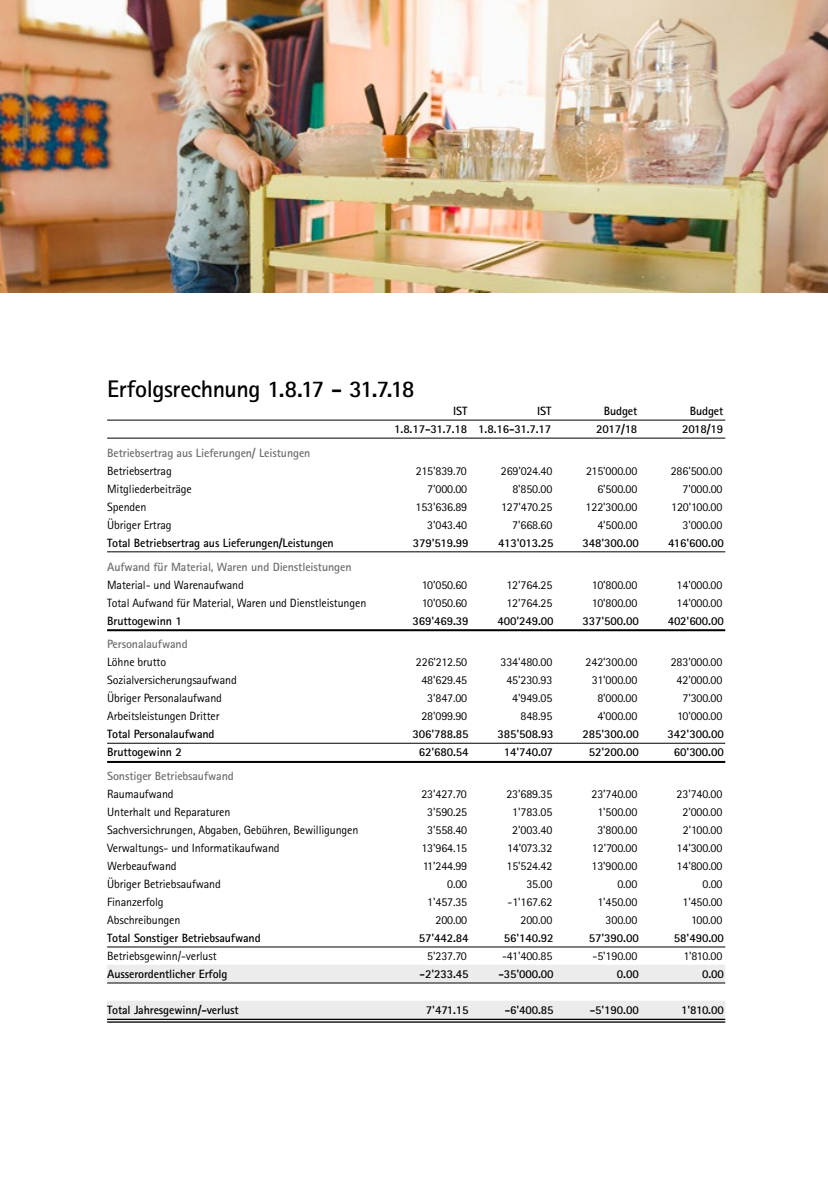
<style>
.page{position:relative;width:828px;height:1191px;background:#fff}
.page>*{position:absolute;margin:0;border:0;box-sizing:border-box;transform-origin:0 0}
.t1{font:700 24px "Rotis Sans Serif";letter-spacing:-.02em;color:#000}
.t2{font:12px "Rotis Sans Serif";letter-spacing:-.01em;color:#000}
.t3{font:700 12px "Rotis Sans Serif";letter-spacing:-.01em;color:#000}
.t4{font:700 12px "Rotis Sans Serif";letter-spacing:-.01em;color:#6f6f6e}
</style>
<div class="page">
<img style="left:0;top:0;width:828px;height:292px">
<hr style="left:107px;top:420px;width:618px;height:1px;background:#000">
<hr style="left:107px;top:438px;width:618px;height:1px;background:#000">
<hr style="left:107px;top:551px;width:618px;height:1px;background:#000">
<hr style="left:107px;top:629px;width:618px;height:2px;background:#000">
<hr style="left:107px;top:743px;width:618px;height:1px;background:#000">
<hr style="left:107px;top:761px;width:618px;height:2px;background:#000">
<hr style="left:107px;top:946px;width:618px;height:1px;background:#000">
<div style="left:107px;top:964px;width:618px;height:18px;background:#ececed"></div>
<hr style="left:107px;top:982px;width:618px;height:1px;background:#000">
<div style="left:107px;top:1000px;width:618px;height:18px;background:#ececed"></div>
<hr style="left:107px;top:1018px;width:618px;height:2px;background:#000">
<hr style="left:107px;top:1021px;width:618px;height:1px;background:#000">
<h1 class="t1" style="left:107px;top:374px;width:309px">Erfolgsrechnung 1.8.17 - 31.7.18</h1>
<p class="t3" style="left:453px;top:403px;width:16px">IST</p>
<p class="t3" style="left:537px;top:403px;width:16px">IST</p>
<p class="t3" style="left:604px;top:403px;width:35px">Budget</p>
<p class="t3" style="left:689px;top:403px;width:35px">Budget</p>
<p class="t3" style="left:394px;top:421px;width:159px">1.8.17-31.7.18 1.8.16-31.7.17</p>
<p class="t3" style="left:596px;top:421px;width:43px">2017/18</p>
<p class="t3" style="left:682px;top:421px;width:43px">2018/19</p>
<p class="t4" style="left:107px;top:445px;width:205px">Betriebsertrag aus Lieferungen/ Leistungen</p>
<p class="t2" style="left:107px;top:464px;width:66px">Betriebsertrag</p>
<p class="t2" style="left:416px;top:464px;width:52px">215'839.70</p>
<p class="t2" style="left:501px;top:464px;width:53px">269'024.40</p>
<p class="t2" style="left:586px;top:464px;width:53px">215'000.00</p>
<p class="t2" style="left:670px;top:464px;width:53px">286'500.00</p>
<p class="t2" style="left:107px;top:482px;width:86px">Mitgliederbeiträge</p>
<p class="t2" style="left:427px;top:482px;width:42px">7'000.00</p>
<p class="t2" style="left:512px;top:482px;width:42px">8'850.00</p>
<p class="t2" style="left:597px;top:482px;width:42px">6'500.00</p>
<p class="t2" style="left:682px;top:482px;width:42px">7'000.00</p>
<p class="t2" style="left:107px;top:500px;width:41px">Spenden</p>
<p class="t2" style="left:415px;top:500px;width:53px">153'636.89</p>
<p class="t2" style="left:501px;top:500px;width:53px">127'470.25</p>
<p class="t2" style="left:585px;top:500px;width:53px">122'300.00</p>
<p class="t2" style="left:671px;top:500px;width:53px">120'100.00</p>
<p class="t2" style="left:107px;top:518px;width:66px">Übriger Ertrag</p>
<p class="t2" style="left:427px;top:518px;width:42px">3'043.40</p>
<p class="t2" style="left:512px;top:518px;width:42px">7'668.60</p>
<p class="t2" style="left:597px;top:518px;width:42px">4'500.00</p>
<p class="t2" style="left:682px;top:518px;width:42px">3'000.00</p>
<p class="t3" style="left:107px;top:535px;width:228px">Total Betriebsertrag aus Lieferungen/Leistungen</p>
<p class="t3" style="left:413px;top:535px;width:57px">379'519.99</p>
<p class="t3" style="left:498px;top:535px;width:57px">413'013.25</p>
<p class="t3" style="left:582px;top:535px;width:58px">348'300.00</p>
<p class="t3" style="left:668px;top:535px;width:57px">416'600.00</p>
<p class="t4" style="left:107px;top:559px;width:246px">Aufwand für Material, Waren und Dienstleistungen</p>
<p class="t2" style="left:107px;top:577px;width:138px">Material- und Warenaufwand</p>
<p class="t2" style="left:422px;top:577px;width:47px">10'050.60</p>
<p class="t2" style="left:506px;top:577px;width:47px">12'764.25</p>
<p class="t2" style="left:592px;top:577px;width:47px">10'800.00</p>
<p class="t2" style="left:676px;top:577px;width:47px">14'000.00</p>
<p class="t2" style="left:107px;top:595px;width:261px">Total Aufwand für Material, Waren und Dienstleistungen</p>
<p class="t2" style="left:422px;top:595px;width:47px">10'050.60</p>
<p class="t2" style="left:506px;top:595px;width:47px">12'764.25</p>
<p class="t2" style="left:592px;top:595px;width:47px">10'800.00</p>
<p class="t2" style="left:676px;top:595px;width:47px">14'000.00</p>
<p class="t3" style="left:107px;top:613px;width:76px">Bruttogewinn 1</p>
<p class="t3" style="left:412px;top:613px;width:58px">369'469.39</p>
<p class="t3" style="left:497px;top:613px;width:58px">400'249.00</p>
<p class="t3" style="left:582px;top:613px;width:58px">337'500.00</p>
<p class="t3" style="left:668px;top:613px;width:58px">402'600.00</p>
<p class="t4" style="left:107px;top:636px;width:82px">Personalaufwand</p>
<p class="t2" style="left:107px;top:655px;width:61px">Löhne brutto</p>
<p class="t2" style="left:416px;top:655px;width:53px">226'212.50</p>
<p class="t2" style="left:500px;top:655px;width:53px">334'480.00</p>
<p class="t2" style="left:585px;top:655px;width:53px">242'300.00</p>
<p class="t2" style="left:670px;top:655px;width:53px">283'000.00</p>
<p class="t2" style="left:107px;top:673px;width:131px">Sozialversicherungsaufwand</p>
<p class="t2" style="left:421px;top:673px;width:47px">48'629.45</p>
<p class="t2" style="left:506px;top:673px;width:47px">45'230.93</p>
<p class="t2" style="left:592px;top:673px;width:47px">31'000.00</p>
<p class="t2" style="left:676px;top:673px;width:47px">42'000.00</p>
<p class="t2" style="left:107px;top:691px;width:116px">Übriger Personalaufwand</p>
<p class="t2" style="left:427px;top:691px;width:42px">3'847.00</p>
<p class="t2" style="left:512px;top:691px;width:42px">4'949.05</p>
<p class="t2" style="left:597px;top:691px;width:42px">8'000.00</p>
<p class="t2" style="left:682px;top:691px;width:42px">7'300.00</p>
<p class="t2" style="left:107px;top:709px;width:114px">Arbeitsleistungen Dritter</p>
<p class="t2" style="left:421px;top:709px;width:47px">28'099.90</p>
<p class="t2" style="left:520px;top:709px;width:33px">848.95</p>
<p class="t2" style="left:597px;top:709px;width:42px">4'000.00</p>
<p class="t2" style="left:677px;top:709px;width:47px">10'000.00</p>
<p class="t3" style="left:107px;top:726px;width:109px">Total Personalaufwand</p>
<p class="t3" style="left:412px;top:726px;width:58px">306'788.85</p>
<p class="t3" style="left:497px;top:726px;width:58px">385'508.93</p>
<p class="t3" style="left:582px;top:726px;width:58px">285'300.00</p>
<p class="t3" style="left:667px;top:726px;width:58px">342'300.00</p>
<p class="t3" style="left:107px;top:744px;width:76px">Bruttogewinn 2</p>
<p class="t3" style="left:419px;top:744px;width:51px">62'680.54</p>
<p class="t3" style="left:504px;top:744px;width:51px">14'740.07</p>
<p class="t3" style="left:589px;top:744px;width:51px">52'200.00</p>
<p class="t3" style="left:674px;top:744px;width:51px">60'300.00</p>
<p class="t4" style="left:107px;top:768px;width:128px">Sonstiger Betriebsaufwand</p>
<p class="t2" style="left:107px;top:787px;width:68px">Raumaufwand</p>
<p class="t2" style="left:421px;top:787px;width:47px">23'427.70</p>
<p class="t2" style="left:506px;top:787px;width:47px">23'689.35</p>
<p class="t2" style="left:591px;top:787px;width:47px">23'740.00</p>
<p class="t2" style="left:676px;top:787px;width:47px">23'740.00</p>
<p class="t2" style="left:107px;top:805px;width:125px">Unterhalt und Reparaturen</p>
<p class="t2" style="left:427px;top:805px;width:42px">3'590.25</p>
<p class="t2" style="left:512px;top:805px;width:42px">1'783.05</p>
<p class="t2" style="left:597px;top:805px;width:42px">1'500.00</p>
<p class="t2" style="left:682px;top:805px;width:42px">2'000.00</p>
<p class="t2" style="left:107px;top:823px;width:253px">Sachversichrungen, Abgaben, Gebühren, Bewilligungen</p>
<p class="t2" style="left:427px;top:823px;width:42px">3'558.40</p>
<p class="t2" style="left:512px;top:823px;width:42px">2'003.40</p>
<p class="t2" style="left:597px;top:823px;width:42px">3'800.00</p>
<p class="t2" style="left:683px;top:823px;width:41px">2'100.00</p>
<p class="t2" style="left:107px;top:841px;width:174px">Verwaltungs- und Informatikaufwand</p>
<p class="t2" style="left:421px;top:841px;width:47px">13'964.15</p>
<p class="t2" style="left:507px;top:841px;width:47px">14'073.32</p>
<p class="t2" style="left:592px;top:841px;width:47px">12'700.00</p>
<p class="t2" style="left:676px;top:841px;width:47px">14'300.00</p>
<p class="t2" style="left:107px;top:859px;width:71px">Werbeaufwand</p>
<p class="t2" style="left:423px;top:859px;width:46px">11'244.99</p>
<p class="t2" style="left:506px;top:859px;width:47px">15'524.42</p>
<p class="t2" style="left:591px;top:859px;width:47px">13'900.00</p>
<p class="t2" style="left:676px;top:859px;width:47px">14'800.00</p>
<p class="t2" style="left:107px;top:877px;width:115px">Übriger Betriebsaufwand</p>
<p class="t2" style="left:447px;top:877px;width:22px">0.00</p>
<p class="t2" style="left:526px;top:877px;width:27px">35.00</p>
<p class="t2" style="left:617px;top:877px;width:22px">0.00</p>
<p class="t2" style="left:702px;top:877px;width:22px">0.00</p>
<p class="t2" style="left:107px;top:895px;width:58px">Finanzerfolg</p>
<p class="t2" style="left:427px;top:895px;width:42px">1'457.35</p>
<p class="t2" style="left:507px;top:895px;width:46px">-1'167.62</p>
<p class="t2" style="left:597px;top:895px;width:42px">1'450.00</p>
<p class="t2" style="left:682px;top:895px;width:42px">1'450.00</p>
<p class="t2" style="left:107px;top:913px;width:75px">Abschreibungen</p>
<p class="t2" style="left:435px;top:913px;width:33px">200.00</p>
<p class="t2" style="left:520px;top:913px;width:33px">200.00</p>
<p class="t2" style="left:605px;top:913px;width:33px">300.00</p>
<p class="t2" style="left:691px;top:913px;width:33px">100.00</p>
<p class="t3" style="left:107px;top:930px;width:155px">Total Sonstiger Betriebsaufwand</p>
<p class="t3" style="left:419px;top:930px;width:51px">57'442.84</p>
<p class="t3" style="left:504px;top:930px;width:51px">56'140.92</p>
<p class="t3" style="left:589px;top:930px;width:51px">57'390.00</p>
<p class="t3" style="left:674px;top:930px;width:51px">58'490.00</p>
<p class="t2" style="left:107px;top:949px;width:111px">Betriebsgewinn/-verlust</p>
<p class="t2" style="left:427px;top:949px;width:41px">5'237.70</p>
<p class="t2" style="left:502px;top:949px;width:52px">-41'400.85</p>
<p class="t2" style="left:592px;top:949px;width:46px">-5'190.00</p>
<p class="t2" style="left:683px;top:949px;width:41px">1'810.00</p>
<p class="t3" style="left:107px;top:966px;width:122px">Ausserordentlicher Erfolg</p>
<p class="t3" style="left:419px;top:966px;width:51px">-2'233.45</p>
<p class="t3" style="left:498px;top:966px;width:57px">-35'000.00</p>
<p class="t3" style="left:617px;top:966px;width:23px">0.00</p>
<p class="t3" style="left:702px;top:966px;width:23px">0.00</p>
<p class="t3" style="left:107px;top:1002px;width:133px">Total Jahresgewinn/-verlust</p>
<p class="t3" style="left:426px;top:1002px;width:44px">7'471.15</p>
<p class="t3" style="left:505px;top:1002px;width:51px">-6'400.85</p>
<p class="t3" style="left:590px;top:1002px;width:51px">-5'190.00</p>
<p class="t3" style="left:681px;top:1002px;width:44px">1'810.00</p>
</div>
